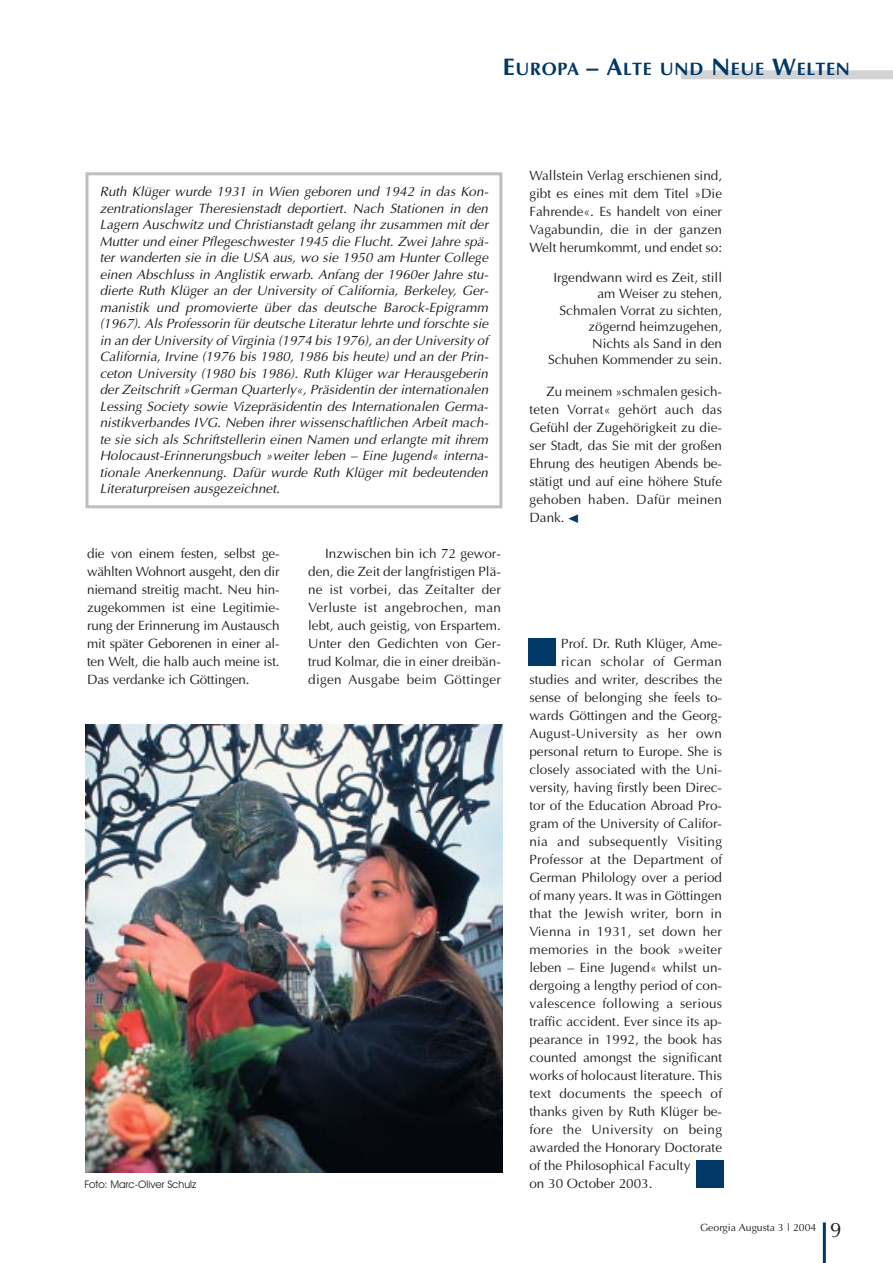
<style>
.page{position:relative;width:893px;height:1263px;background:#fff}
.page>*{position:absolute;margin:0;border:0;box-sizing:border-box;transform-origin:0 0}
.t1{font:700 18px "Optima";letter-spacing:.035em;color:#003867}
.t2{font:13.5px/18px "Optima";color:#231f1f;text-align:justify}
.t3{font:italic 13.5px/16.5px "Optima";color:#231f1f;text-align:justify}
.t4{font:13.5px "Optima";letter-spacing:.02em;color:#231f1f}
.t5{font:10.5px "Avant Garde IT Cby BT";color:#231f1f}
.t6{font:10.5px "Optima";color:#231f1f}
.s1{font-size:24px}
.s2{font-size:21px}
</style>
<div class="page">
<hr style="left:822px;top:1222px;width:3px;height:41px;background:#003867">
<div style="left:681px;top:70px;width:211px;height:9px;background:#d1d3d5"></div>
<div style="left:85px;top:172px;width:417px;height:336px;border:3px solid #bcbec0"></div>
<img style="left:85px;top:725px;width:417px;height:448px">
<div style="left:528px;top:639px;width:27px;height:27px;background:#003867"></div>
<div style="left:696px;top:1160px;width:27px;height:27px;background:#003867"></div>
<h1 class="t1" style="left:503px;top:61px;width:348px"><span class="s1">E</span>UROPA <span class="s1">– A</span>LTE UND <span class="s1">N</span>EUE <span class="s1">W</span>ELTEN</h1>
<p class="t3" style="left:100px;top:185px;width:390px">Ruth Klüger wurde 1931 in Wien geboren und 1942 in das Kon&shy;zentrationslager Theresienstadt deportiert. Nach Stationen in den Lagern Auschwitz und Christianstadt gelang ihr zusammen mit der Mutter und einer Pflegeschwester 1945 die Flucht. Zwei Jahre spä&shy;ter wanderten sie in die USA aus, wo sie 1950 am Hunter College einen Abschluss in Anglistik erwarb. Anfang der 1960er Jahre stu&shy;dierte Ruth Klüger an der University of California, Berkeley, Ger&shy;manistik und promovierte über das deutsche Barock-Epigramm (1967). Als Professorin für deutsche Literatur lehrte und forschte sie in an der University of Virginia (1974 bis 1976), an der University of California, Irvine (1976 bis 1980, 1986 bis heute) und an der Prin&shy;ceton University (1980 bis 1986). Ruth Klüger war Herausgeberin der Zeitschrift »German Quarterly«, Präsidentin der internationalen Lessing Society sowie Vizepräsidentin des Internationalen Germa&shy;nistikverbandes IVG. Neben ihrer wissenschaftlichen Arbeit mach&shy;te sie sich als Schriftstellerin einen Namen und erlangte mit ihrem Holocaust-Erinnerungsbuch »weiter leben – Eine Jugend« interna&shy;tionale Anerkennung. Dafür wurde Ruth Klüger mit bedeutenden Literaturpreisen ausgezeichnet.</p>
<p class="t2" style="left:529px;top:168px;width:194px">Wallstein Verlag erschienen sind, gibt es eines mit dem Titel »Die Fahrende«. Es handelt von einer Vagabundin, die in der ganzen Welt herumkommt, und endet so:</p>
<p class="t2" style="left:548px;top:270px;width:176px;line-height:16.5px;text-align:right">Irgendwann wird es Zeit, still am Weiser zu stehen,<br>Schmalen Vorrat zu sichten, zögernd heimzugehen,<br>Nichts als Sand in den<br>Schuhen Kommender zu sein.</p>
<p class="t2" style="left:529px;top:384px;width:194px;text-indent:17px">Zu meinem »schmalen gesich&shy;teten Vorrat« gehört auch das Gefühl der Zugehörigkeit zu die&shy;ser Stadt, das Sie mit der großen Ehrung des heutigen Abends be&shy;stätigt und auf eine höhere Stufe gehoben haben. Dafür meinen Dank.</p>
<p class="t2" style="left:87px;top:546px;width:194px">die von einem festen, selbst ge&shy;wählten Wohnort ausgeht, den dir niemand streitig macht. Neu hin&shy;zugekommen ist eine Legitimie&shy;rung der Erinnerung im Austausch mit später Geborenen in einer al&shy;ten Welt, die halb auch meine ist.<br>Das verdanke ich Göttingen.</p>
<p class="t2" style="left:308px;top:546px;width:194px;text-indent:17px">Inzwischen bin ich 72 gewor&shy;den, die Zeit der langfristigen Plä&shy;ne ist vorbei, das Zeitalter der Verluste ist angebrochen, man lebt, auch geistig, von Erspartem.<br>Unter den Gedichten von Ger&shy;trud Kolmar, die in einer dreibän&shy;digen Ausgabe beim Göttinger</p>
<p class="t2" style="left:561px;top:636px;width:162px">Prof. Dr. Ruth Klüger, Ame-</p>
<p class="t4" style="left:561px;top:656px;width:162px">rican scholar of German</p>
<p class="t2" style="left:529px;top:672px;width:194px">studies and writer, describes the</p>
<p class="t2" style="left:529px;top:690px;width:194px">sense of belonging she feels to-</p>
<p class="t2" style="left:529px;top:708px;width:194px">wards Göttingen and the Georg-</p>
<p class="t4" style="left:529px;top:728px;width:194px">August-University as her own</p>
<p class="t2" style="left:529px;top:744px;width:194px">personal return to Europe. She is</p>
<p class="t2" style="left:529px;top:762px;width:194px">closely associated with the Uni-</p>
<p class="t2" style="left:529px;top:780px;width:194px">versity, having firstly been Direc-</p>
<p class="t2" style="left:529px;top:798px;width:194px">tor of the Education Abroad Pro-</p>
<p class="t2" style="left:529px;top:816px;width:194px">gram of the University of Califor-</p>
<p class="t4" style="left:529px;top:836px;width:194px">nia and subsequently Visiting</p>
<p class="t2" style="left:529px;top:852px;width:194px">Professor at the Department of</p>
<p class="t2" style="left:529px;top:870px;width:194px">German Philology over a period</p>
<p class="t2" style="left:529px;top:888px;width:194px">of many years. It was in Göttingen</p>
<p class="t4" style="left:529px;top:908px;width:194px">that the Jewish writer, born in</p>
<p class="t4" style="left:529px;top:926px;width:194px">Vienna in 1931, set down her</p>
<p class="t4" style="left:529px;top:944px;width:194px">memories in the book »weiter</p>
<p class="t2" style="left:529px;top:960px;width:194px">leben – Eine Jugend« whilst un-</p>
<p class="t2" style="left:529px;top:978px;width:194px">dergoing a lengthy period of con-</p>
<p class="t4" style="left:529px;top:998px;width:194px">valescence following a serious</p>
<p class="t2" style="left:529px;top:1014px;width:194px">traffic accident. Ever since its ap-</p>
<p class="t2" style="left:529px;top:1032px;width:194px">pearance in 1992, the book has</p>
<p class="t2" style="left:529px;top:1050px;width:194px">counted amongst the significant</p>
<p class="t2" style="left:529px;top:1068px;width:194px">works of holocaust literature. This</p>
<p class="t4" style="left:529px;top:1088px;width:194px">text documents the speech of</p>
<p class="t2" style="left:529px;top:1104px;width:194px">thanks given by Ruth Klüger be-</p>
<p class="t4" style="left:529px;top:1124px;width:194px">fore the University on being</p>
<p class="t2" style="left:529px;top:1140px;width:194px">awarded the Honorary Doctorate</p>
<p class="t2" style="left:529px;top:1158px;width:162px">of the Philosophical Faculty</p>
<p class="t5" style="left:84px;top:1181px;width:113px">Foto: Marc-Oliver Schulz</p>
<p class="t2" style="left:529px;top:1176px;width:125px">on 30 October 2003.</p>
<p class="t6" style="left:700px;top:1223px;width:143px">Georgia Augusta 3 | 2004 <span class="s2">9</span></p>
</div>
